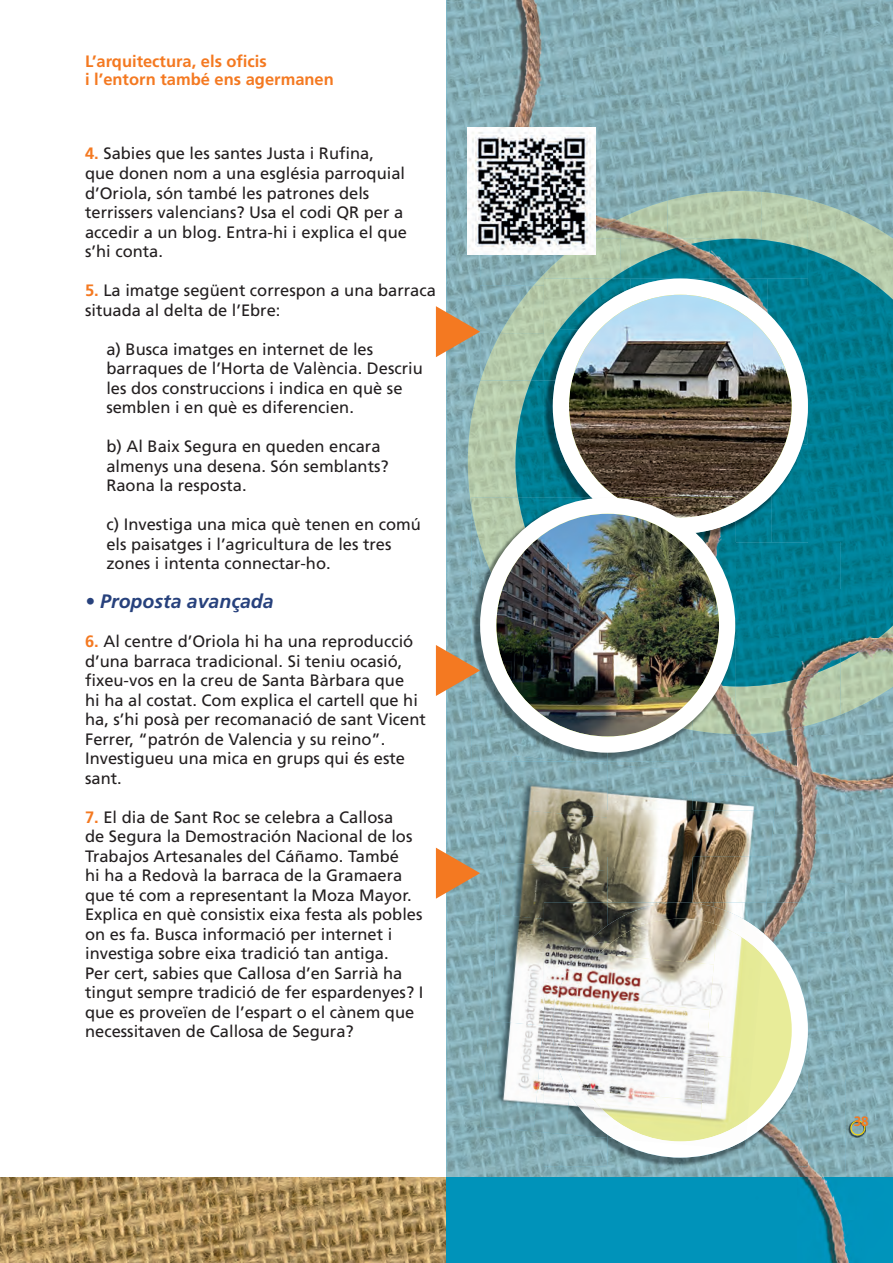
<style>
.page{position:relative;width:893px;height:1263px;background:#fff}
.page>*{position:absolute;margin:0;border:0;box-sizing:border-box;transform-origin:0 0}
.t1{font:italic 700 19.5px "Frutiger";color:#27417c}
.t2{font:16.5px/19.5px "Frutiger";color:#231f20}
.t3{font:700 16.5px/18px "Frutiger";color:#f47921}
.t4{font:700 13.5px "Frutiger";color:#f47921}
.s1{font-weight:700;color:#f47921}
</style>
<div class="page">
<img style="left:446px;top:0;width:49px;height:1178px">
<img style="left:808px;top:0;width:85px;height:200px">
<img style="left:495px;top:762px;width:13px;height:41px">
<img style="left:495px;top:803px;width:13px;height:112px">
<img style="left:495px;top:1131px;width:113px;height:47px">
<img style="left:0;top:1178px;width:446px;height:85px">
<div style="left:447px;top:1178px;width:446px;height:85px;background:#0093ba"></div>
<img style="left:468px;top:200px;width:425px;height:306px">
<img style="left:808px;top:249px;width:85px;height:292px">
<img style="left:515px;top:381px;width:29px;height:117px">
<img style="left:480px;top:0;width:281px;height:238px">
<img style="left:761px;top:0;width:47px;height:190px">
<img style="left:667px;top:190px;width:141px;height:11px">
<img style="left:480px;top:255px;width:53px;height:30px">
<img style="left:480px;top:285px;width:53px;height:48px">
<img style="left:595px;top:201px;width:73px;height:37px">
<img style="left:761px;top:192px;width:47px;height:47px">
<img style="left:533px;top:238px;width:88px;height:48px">
<img style="left:621px;top:238px;width:93px;height:3px">
<img style="left:714px;top:238px;width:47px;height:1px">
<img style="left:500px;top:286px;width:44px;height:47px">
<img style="left:480px;top:333px;width:64px;height:48px">
<img style="left:612px;top:241px;width:98px;height:38px">
<img style="left:710px;top:239px;width:98px;height:40px">
<img style="left:808px;top:286px;width:1px;height:95px">
<img style="left:531px;top:353px;width:13px;height:28px">
<img style="left:735px;top:734px;width:63px;height:2px">
<img style="left:798px;top:698px;width:95px;height:38px">
<img style="left:608px;top:762px;width:95px;height:10px">
<img style="left:703px;top:736px;width:190px;height:49px">
<img style="left:775px;top:785px;width:70px;height:49px">
<img style="left:845px;top:785px;width:48px;height:393px">
<img style="left:770px;top:834px;width:76px;height:49px">
<img style="left:770px;top:883px;width:76px;height:49px">
<img style="left:808px;top:932px;width:38px;height:197px">
<img style="left:608px;top:1166px;width:190px;height:12px">
<img style="left:798px;top:1129px;width:48px;height:49px">
<img style="left:801px;top:1178px;width:48px;height:85px">
<img style="left:840px;top:638px;width:53px;height:60px">
<img style="left:735px;top:686px;width:105px;height:48px">
<img style="left:840px;top:698px;width:35px;height:17px">
<img style="left:735px;top:541px;width:105px;height:145px">
<img style="left:840px;top:541px;width:53px;height:97px">
<img style="left:840px;top:638px;width:38px;height:24px">
<img style="left:468px;top:127px;width:127px;height:128px">
<img style="left:544px;top:1134px;width:64px;height:32px">
<img style="left:608px;top:1157px;width:100px;height:9px">
<img style="left:708px;top:1157px;width:100px;height:9px">
<svg style="left:553px;top:902px;width:255px;height:255px"></svg>
<img style="left:544px;top:381px;width:9px;height:117px">
<img style="left:544px;top:279px;width:9px;height:51px">
<img style="left:544px;top:330px;width:9px;height:51px">
<img style="left:771px;top:534px;width:37px;height:9px">
<img style="left:735px;top:534px;width:36px;height:9px">
<img style="left:553px;top:279px;width:255px;height:255px">
<img style="left:508px;top:762px;width:100px;height:47px">
<img style="left:503px;top:809px;width:105px;height:53px">
<img style="left:499px;top:862px;width:109px;height:53px">
<img style="left:489px;top:915px;width:55px;height:106px">
<img style="left:538px;top:1014px;width:6px;height:64px">
<img style="left:480px;top:1021px;width:63px;height:110px">
<img style="left:534px;top:1078px;width:10px;height:54px">
<img style="left:608px;top:764px;width:85px;height:138px">
<img style="left:692px;top:772px;width:85px;height:38px">
<img style="left:692px;top:810px;width:83px;height:47px">
<img style="left:692px;top:856px;width:78px;height:47px">
<img style="left:544px;top:903px;width:44px;height:88px">
<img style="left:544px;top:991px;width:22px;height:143px">
<img style="left:566px;top:1123px;width:21px;height:15px">
<img style="left:715px;top:903px;width:51px;height:30px">
<img style="left:728px;top:1148px;width:18px;height:2px">
<img style="left:610px;top:943px;width:96px;height:11px">
<img style="left:706px;top:943px;width:56px;height:116px">
<img style="left:595px;top:954px;width:119px;height:56px">
<img style="left:595px;top:998px;width:115px;height:57px">
<img style="left:595px;top:1043px;width:111px;height:47px">
<img style="left:698px;top:1055px;width:55px;height:85px">
<img style="left:587px;top:1090px;width:115px;height:54px">
<img style="left:588px;top:902px;width:127px;height:41px">
<img style="left:713px;top:907px;width:51px;height:47px">
<img style="left:560px;top:941px;width:50px;height:48px">
<img style="left:553px;top:988px;width:42px;height:135px">
<img style="left:593px;top:1101px;width:155px;height:47px">
<img style="left:471px;top:700px;width:137px;height:62px">
<img style="left:471px;top:498px;width:47px;height:202px">
<img style="left:518px;top:498px;width:26px;height:37px">
<img style="left:608px;top:730px;width:85px;height:32px">
<img style="left:693px;top:734px;width:42px;height:28px">
<img style="left:680px;top:720px;width:13px;height:10px">
<img style="left:693px;top:686px;width:42px;height:48px">
<img style="left:705px;top:543px;width:30px;height:143px">
<img style="left:544px;top:498px;width:44px;height:21px">
<img style="left:697px;top:534px;width:38px;height:9px">
<img style="left:627px;top:498px;width:108px;height:36px">
<img style="left:512px;top:756px;width:64px;height:6px">
<svg style="left:488px;top:506px;width:239px;height:238px"></svg>
<img style="left:496px;top:514px;width:223px;height:222px;border-radius:111px">
<div style="left:480px;top:497px;width:255px;height:256px;border:16px solid #fff;border-radius:50%"></div>
<img style="left:849px;top:1120px;width:16px;height:17px">
<div style="left:850px;top:1120px;width:15px;height:15px;border:1px solid #ffdc01;border-radius:50%"></div>
<svg style="left:436px;top:306px;width:44px;height:51px;background:#be946d"></svg>
<svg style="left:436px;top:645px;width:44px;height:51px;background:#be936b"></svg>
<svg style="left:436px;top:848px;width:44px;height:51px;background:#be946c"></svg>
<p class="t3" style="left:85px;top:52px;width:250px">L’arquitectura, els oficis<br>i l’entorn també ens agermanen</p>
<p class="t2" style="left:85px;top:144px;width:323px"><span class="s1">4.</span> Sabies que les santes Justa i Rufina, que donen nom a una església parroquial d’Oriola, són també les patrones dels terrissers valencians? Usa el codi QR per a accedir a un blog. Entra-hi i explica el que s’hi conta.</p>
<p class="t2" style="left:85px;top:280px;width:352px"><span class="s1">5.</span> La imatge següent correspon a una barraca situada al delta de l’Ebre:</p>
<p class="t2" style="left:106px;top:339px;width:318px">a) Busca imatges en internet de les barraques de l’Horta de València. Descriu les dos construccions i indica en què se semblen i en què es diferencien.</p>
<p class="t2" style="left:106px;top:436px;width:284px">b) Al Baix Segura en queden encara almenys una desena. Són semblants?<br>Raona la resposta.</p>
<p class="t2" style="left:106px;top:514px;width:316px">c) Investiga una mica què tenen en comú els paisatges i l’agricultura de les tres zones i intenta connectar-ho.</p>
<p class="t1" style="left:85px;top:590px;width:190px">• Proposta avançada</p>
<p class="t2" style="left:85px;top:631px;width:342px"><span class="s1">6.</span> Al centre d’Oriola hi ha una reproducció d’una barraca tradicional. Si teniu ocasió, fixeu-vos en la creu de Santa Bàrbara que<br>hi ha al costat. Com explica el cartell que hi ha, s’hi posà per recomanació de sant Vicent Ferrer, “patrón de Valencia y su reino”.<br>Investigueu una mica en grups qui és este sant.</p>
<p class="t2" style="left:85px;top:807px;width:340px"><span class="s1">7.</span> El dia de Sant Roc se celebra a Callosa<br>de Segura la Demostración Nacional de los Trabajos Artesanales del Cáñamo. També<br>hi ha a Redovà la barraca de la Gramaera que té com a representant la Moza Mayor.<br>Explica en què consistix eixa festa als pobles on es fa. Busca informació per internet i investiga sobre eixa tradició tan antiga.<br>Per cert, sabies que Callosa d’en Sarrià ha tingut sempre tradició de fer espardenyes? I que es proveïen de l’espart o el cànem que necessitaven de Callosa de Segura?</p>
<p class="t4" style="left:854px;top:1114px;width:17px">38</p>
</div>
